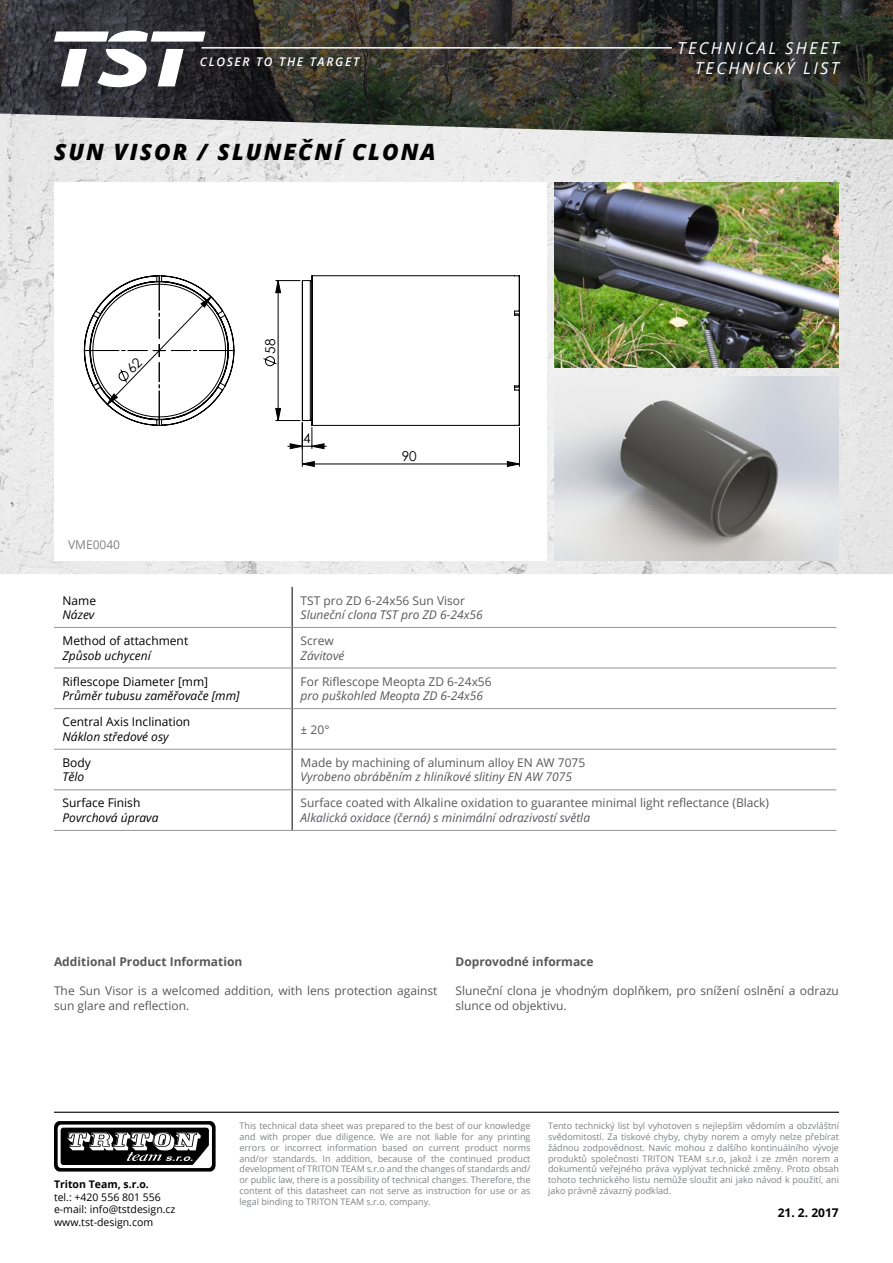
<style>
.page{position:relative;width:893px;height:1263px;background:#fff}
.page>*{position:absolute;margin:0;border:0;box-sizing:border-box;transform-origin:0 0}
.t1{font:italic 800 22.5px "Open Sans";letter-spacing:.09em;color:#000}
.t2{font:italic 16.5px/19.8px "Open Sans";letter-spacing:.14em;color:#fff}
.t3{font:13.65px "Century Gothic";color:#000}
.t4{font:12px/14.4px "Open Sans";color:#58595b}
.t5{font:italic 12px "Open Sans";color:#58595b}
.t6{font:12px "Open Sans";color:#000}
.t7{font:italic 12px "Open Sans";color:#000}
.t8{font:700 12px "Open Sans";color:#58595b}
.t9{font:italic 600 12px "Open Sans";letter-spacing:.14em;color:#fff}
.t10{font:700 12px "Open Sans";color:#000}
.t11{font:12px "Open Sans";color:#808285}
.t12{font:10.5px/12.6px "Open Sans";color:#000}
.t13{font:700 10.5px "Open Sans";color:#000}
.t14{font:9px/10.8px "Open Sans";color:#808285;text-align:justify}
</style>
<div class="page">
<img style="left:0;top:0;width:893px;height:114px">
<svg style="left:61px;top:49px;width:26px;height:37px"></svg>
<svg style="left:97px;top:49px;width:50px;height:38px"></svg>
<svg style="left:54px;top:31px;width:152px;height:11px"></svg>
<svg style="left:158px;top:49px;width:26px;height:37px"></svg>
<hr style="left:202px;top:47px;width:470px;height:2px;background:#fff">
<hr style="left:54px;top:1112px;width:785px;height:1px;background:#000">
<img style="left:0;top:114px;width:893px;height:460px">
<svg style="left:54px;top:1121px;width:162px;height:50px"></svg>
<hr style="left:292px;top:587px;width:1px;height:40px;background:#000">
<hr style="left:292px;top:627px;width:1px;height:41px;background:#000">
<hr style="left:292px;top:668px;width:1px;height:41px;background:#000">
<hr style="left:292px;top:709px;width:1px;height:40px;background:#000">
<hr style="left:292px;top:749px;width:1px;height:41px;background:#000">
<hr style="left:292px;top:790px;width:1px;height:40px;background:#000">
<hr style="left:54px;top:627px;width:238px;height:1px;background:#939598">
<hr style="left:54px;top:789px;width:238px;height:1px;background:#939598">
<hr style="left:54px;top:830px;width:238px;height:1px;background:#939598">
<hr style="left:292px;top:627px;width:544px;height:1px;background:#939598">
<hr style="left:292px;top:668px;width:544px;height:1px;background:#939598">
<hr style="left:292px;top:708px;width:544px;height:1px;background:#939598">
<hr style="left:292px;top:749px;width:544px;height:1px;background:#939598">
<hr style="left:292px;top:789px;width:544px;height:1px;background:#939598">
<hr style="left:292px;top:830px;width:544px;height:1px;background:#939598">
<hr style="left:54px;top:668px;width:238px;height:1px;background:#939598">
<hr style="left:54px;top:708px;width:238px;height:1px;background:#939598">
<hr style="left:54px;top:749px;width:238px;height:1px;background:#939598">
<img style="left:554px;top:183px;width:285px;height:185px">
<img style="left:554px;top:376px;width:285px;height:185px">
<div style="left:54px;top:183px;width:492px;height:378px;background:#fff"></div>
<svg style="left:263px;top:275px;width:257px;height:192px"></svg>
<svg style="left:84px;top:275px;width:151px;height:151px"></svg>
<h3 class="t9" style="left:200px;top:54px;width:161px">CLOSER TO THE TARGET</h3>
<h1 class="t1" style="left:54px;top:134px;width:383px">SUN VISOR / SLUNEČNÍ CLONA</h1>
<h3 class="t3" style="left:261px;top:354px;width:17px;rotate:-90deg">58</h3>
<h3 class="t11" style="left:68px;top:537px;width:54px">VME0040</h3>
<h3 class="t6" style="left:63px;top:592px;width:35px">Name</h3>
<h3 class="t7" style="left:63px;top:606px;width:33px">Název</h3>
<h3 class="t6" style="left:63px;top:632px;width:127px">Method of attachment</h3>
<h3 class="t7" style="left:63px;top:647px;width:90px">Způsob uchycení</h3>
<h3 class="t6" style="left:63px;top:673px;width:147px">Riflescope Diameter [mm]</h3>
<h3 class="t7" style="left:63px;top:687px;width:179px">Průměr tubusu zaměřovače [mm]</h3>
<h3 class="t6" style="left:63px;top:714px;width:129px">Central Axis Inclination</h3>
<h3 class="t7" style="left:63px;top:728px;width:108px">Náklon středové osy</h3>
<h3 class="t6" style="left:63px;top:754px;width:30px">Body</h3>
<h3 class="t7" style="left:63px;top:769px;width:23px">Tělo</h3>
<h3 class="t3" style="left:303px;top:429px;width:9px">4</h3>
<h3 class="t3" style="left:402px;top:446px;width:17px">90</h3>
<h3 class="t4" style="left:301px;top:593px;width:166px">TST pro ZD 6-24x56 Sun Visor</h3>
<h3 class="t5" style="left:301px;top:606px;width:183px">Sluneční clona TST pro ZD 6-24x56</h3>
<h3 class="t4" style="left:301px;top:633px;width:35px">Screw</h3>
<h3 class="t5" style="left:301px;top:647px;width:45px">Závitové</h3>
<h3 class="t4" style="left:301px;top:674px;width:193px">For Riflescope Meopta ZD 6-24x56</h3>
<h3 class="t5" style="left:301px;top:687px;width:184px">pro puškohled Meopta ZD 6-24x56</h3>
<h3 class="t4" style="left:301px;top:722px;width:30px">± 20°</h3>
<h3 class="t4" style="left:301px;top:755px;width:286px">Made by machining of aluminum alloy EN AW 7075</h3>
<h3 class="t5" style="left:301px;top:769px;width:273px">Vyrobeno obráběním z hliníkové slitiny EN AW 7075</h3>
<h2 class="t2" style="left:695px;top:38px;width:145px;text-indent:-18px">TECHNICAL SHEET technic</h2>
<h2 class="t2" style="left:774px;top:58px;width:39px">ký list</h2>
<h3 class="t6" style="left:63px;top:795px;width:79px">Surface Finish</h3>
<h3 class="t7" style="left:63px;top:809px;width:98px">Povrchová úprava</h3>
<h3 class="t4" style="left:301px;top:796px;width:470px">Surface coated with Alkaline oxidation to guarantee minimal light reflectance (Black)</h3>
<h3 class="t5" style="left:301px;top:809px;width:291px">Alkalická oxidace (černá) s minimální odrazivostí světla</h3>
<h3 class="t8" style="left:54px;top:953px;width:190px">Additional Product Information</h3>
<h3 class="t4" style="left:54px;top:983px;width:385px">The Sun Visor is a welcomed addition, with lens protection against sun glare and reflection.</h3>
<h3 class="t8" style="left:455px;top:953px;width:140px">Doprovodné informace</h3>
<h3 class="t4" style="left:455px;top:983px;width:385px">Sluneční clona je vhodným doplňkem, pro snížení oslnění a odrazu slunce od objektivu.</h3>
<p class="t13" style="left:54px;top:1177px;width:96px">Triton Team, s.r.o.</p>
<p class="t12" style="left:54px;top:1190px;width:123px">tel.: +420 556 801 556 e-mail: info@tstdesign.cz www.tst-design.com</p>
<p class="t14" style="left:240px;top:1120px;width:292px">This technical data sheet was prepared to the best of our knowledge and with proper due diligence. We are not liable for any printing errors or incorrect information based on current product norms and/or standards. In addition, because of the continued product development of TRITON TEAM s.r.o and the changes of standards and/ or public law, there is a possibility of technical changes. Therefore, the content of this datasheet can not serve as instruction for use or as legal binding to TRITON TEAM s.r.o. company.</p>
<p class="t14" style="left:548px;top:1120px;width:292px">Tento technický list byl vyhotoven s nejlepším vědomím a obzvláštní svědomitostí. Za tiskové chyby, chyby norem a omyly nelze přebírat žádnou zodpovědnost. Navíc mohou z dalšího kontinuálního vývoje produktů společnosti TRITON TEAM s.r.o, jakož i ze změn norem a dokumentů veřejného práva vyplývat technické změny. Proto obsah tohoto technického listu nemůže sloužit ani jako návod k použití, ani jako právně závazný podklad.</p>
<h3 class="t10" style="left:778px;top:1204px;width:63px">21. 2. 2017</h3>
</div>
